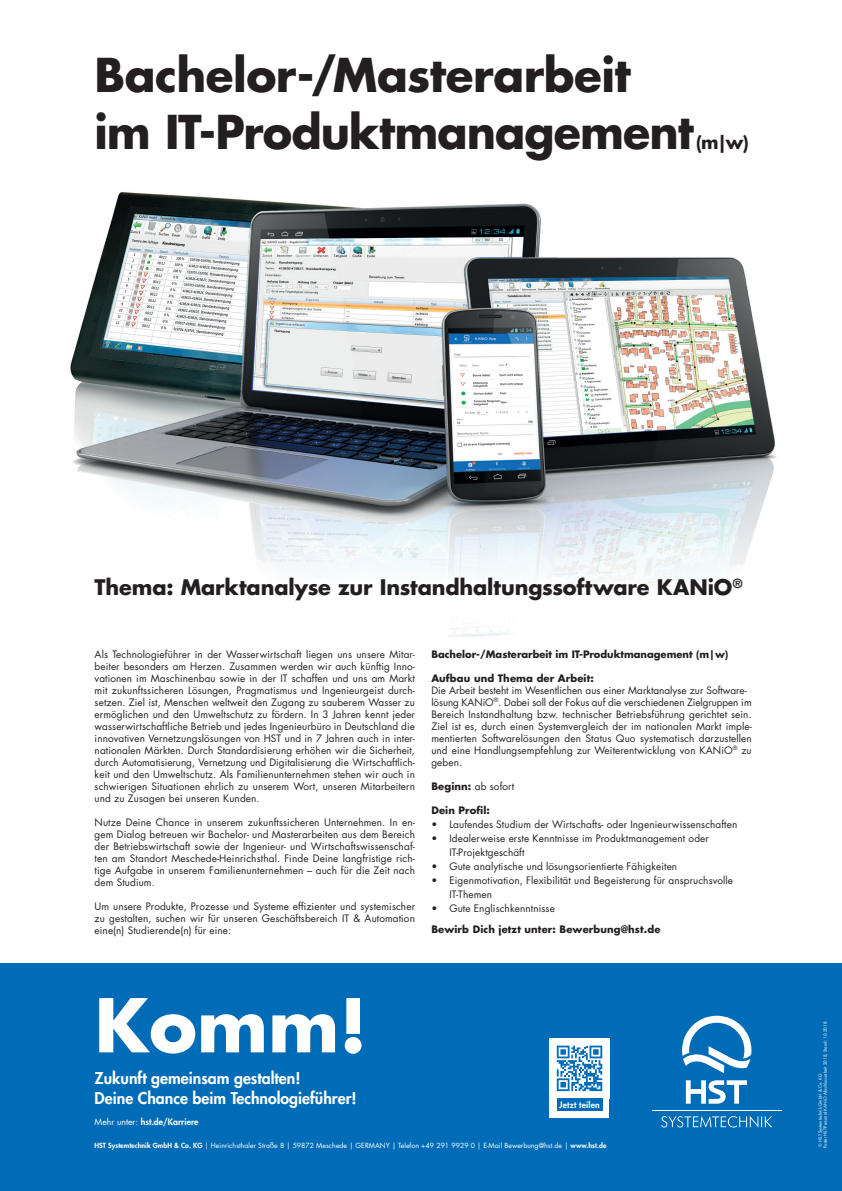
<style>
.page{position:relative;width:842px;height:1191px;background:#fff}
.page>*{position:absolute;margin:0;border:0;box-sizing:border-box;transform-origin:0 0}
.t1{font:700 72px "Futura Std";color:#fff}
.t2{font:700 45.4px/56.7px "Futura Std";letter-spacing:-.015em;color:#231f20}
.t3{font:700 20.9px "Futura Std";letter-spacing:-.005em;color:#231f20}
.t4{font:700 18px "Futura Std";color:#231f20}
.t5{font:800 15.8px/20.5px "Futura Std";color:#fff}
.t6{font:10px/12px "Futura Std";letter-spacing:.01em;color:#231f20}
.t7{font:700 10px "Futura Std";letter-spacing:.01em;color:#231f20}
.t8{font:800 8.7px "Futura Std";color:#fff}
.t9{font:800 8.6px "Futura Std";letter-spacing:.02em;color:#fff}
.t10{font:6.9px "Futura Std";letter-spacing:.005em;color:#fff}
.t11{font:4.3px/5.1px "Futura Std";color:#fff}
.s1{font-weight:700}
.s2{font-weight:400}
.s3{font-weight:800}
.s4{font-weight:300}
</style>
<div class="page">
<img style="left:70px;top:192px;width:707px;height:444px">
<div style="left:0;top:963px;width:842px;height:228px;background:#006cb7"></div>
<hr style="left:652px;top:1109px;width:129px;height:1px;background:#fff">
<svg style="left:661px;top:1116px;width:111px;height:11px"></svg>
<svg style="left:686px;top:1080px;width:61px;height:23px"></svg>
<svg style="left:682px;top:1015px;width:69px;height:58px"></svg>
<div style="left:549px;top:1038px;width:60px;height:79px;background:#fff"></div>
<svg style="left:557px;top:1045px;width:45px;height:46px"></svg>
<div style="left:557px;top:1098px;width:45px;height:13px;background:#006cb7"></div>
<h2 class="t2" style="left:95px;top:46px;width:601px">Bachelor-/Masterarbeit im IT-Produktmanagement</h2>
<h3 class="t4" style="left:696px;top:130px;width:54px">(m|w)</h3>
<h3 class="t3" style="left:95px;top:573px;width:649px">Thema: Marktanalyse zur Instandhaltungssoftware KANiO<sup>®</sup></h3>
<p class="t6" style="left:95px;top:648px;width:322px;text-align:justify">Als Technologieführer in der Wasserwirtschaft liegen uns unsere Mitar&shy;beiter besonders am Herzen. Zusammen werden wir auch künftig Inno&shy;vationen im Maschinenbau sowie in der IT schaffen und uns am Markt mit zukunftssicheren Lösungen, Pragmatismus und Ingenieurgeist durch&shy;setzen. Ziel ist, Menschen weltweit den Zugang zu sauberem Wasser zu ermöglichen und den Umweltschutz zu fördern. In 3 Jahren kennt jeder wasserwirtschaftliche Betrieb und jedes Ingenieurbüro in Deutschland die innovativen Vernetzungslösungen von HST und in 7 Jahren auch in inter&shy;nationalen Märkten. Durch Standardisierung erhöhen wir die Sicherheit, durch Automatisierung, Vernetzung und Digitalisierung die Wirtschaftlich&shy;keit und den Umweltschutz. Als Familienunternehmen stehen wir auch in schwierigen Situationen ehrlich zu unserem Wort, unseren Mitarbeitern und zu Zusagen bei unseren Kunden.</p>
<p class="t6" style="left:95px;top:816px;width:322px;text-align:justify">Nutze Deine Chance in unserem zukunftssicheren Unternehmen. In en&shy;gem Dialog betreuen wir Bachelor- und Masterarbeiten aus dem Bereich der Betriebswirtschaft sowie der Ingenieur- und Wirtschaftswissenschaf&shy;ten am Standort Meschede-Heinrichsthal. Finde Deine langfristige rich&shy;tige Aufgabe in unserem Familienunternehmen – auch für die Zeit nach dem Studium.</p>
<p class="t6" style="left:95px;top:900px;width:322px;text-align:justify">Um unsere Produkte, Prozesse und Systeme effizienter und systemischer zu gestalten, suchen wir für unseren Geschäftsbereich IT &amp; Automation eine(n) Studierende(n) für eine:</p>
<p class="t7" style="left:431px;top:647px;width:298px">Bachelor-/Masterarbeit im IT-Produktmanagement (m|w)</p>
<p class="t7" style="left:431px;top:671px;width:164px">Aufbau und Thema der Arbeit:</p>
<p class="t6" style="left:431px;top:684px;width:322px">Die Arbeit besteht im Wesentlichen aus einer Marktanalyse zur Software&shy;lösung KANiO<sup>®</sup>. Dabei soll der Fokus auf die verschiedenen Zielgruppen im Bereich Instandhaltung bzw. technischer Betriebsführung gerichtet sein.<br>Ziel ist es, durch einen Systemvergleich der im nationalen Markt imple&shy;mentierten Softwarelösungen den Status Quo systematisch darzustellen und eine Handlungsempfehlung zur Weiterentwicklung von KANiO<sup>®</sup> zu geben.</p>
<p class="t6" style="left:431px;top:780px;width:84px"><span class="s1">Beginn:</span> ab sofort</p>
<p class="t7" style="left:431px;top:803px;width:60px">Dein Profil:</p>
<p class="t6" style="left:431px;top:818px;width:307px">• Laufendes Studium der Wirtschafts- oder Ingenieurwissenschaften</p>
<p class="t6" style="left:449px;top:831px;width:261px;line-height:14px;text-indent:-18px">• Idealerweise erste Kenntnisse im Produktmanagement oder<br>IT-Projektgeschäft</p>
<p class="t6" style="left:431px;top:860px;width:247px">• Gute analytische und lösungsorientierte Fähigkeiten</p>
<p class="t6" style="left:449px;top:873px;width:285px;line-height:14px;text-indent:-18px">• Eigenmotivation, Flexibilität und Begeisterung für anspruchsvolle<br>IT-Themen</p>
<p class="t6" style="left:431px;top:902px;width:125px">• Gute Englischkenntnisse</p>
<p class="t7" style="left:431px;top:922px;width:231px">Bewirb Dich jetzt unter: Bewerbung@hst.de</p>
<h1 class="t1" style="left:95px;top:977px;width:274px">Komm!</h1>
<h3 class="t5" style="left:95px;top:1067px;width:264px">Zukunft gemeinsam gestalten!<br>Deine Chance beim Technologieführer!</h3>
<p class="t8" style="left:95px;top:1115px;width:105px"><span class="s2">Mehr unter:</span> hst.de/Karriere</p>
<p class="t9" style="left:559px;top:1099px;width:42px">Jetzt teilen</p>
<p class="t10" style="left:95px;top:1141px;width:513px"><span class="s3">HST Systemtechnik GmbH &amp; Co. KG</span> | Heinrichsthaler Straße 8 | 59872 Meschede | GERMANY | Telefon +49 291 9929 0 | E-Mail Bewerbung@hst.de | <span class="s3">www.hst.de</span></p>
<p class="t11" style="left:817px;top:1147px;width:128px;text-indent:1px;rotate:-90deg"><span class="s4">©</span> HST Systemtechnik GmbH &amp; Co. KG<br>Poster HST-Personal KANiO Abschlussarbeit 2018, Stand: 10.2018</p>
</div>
